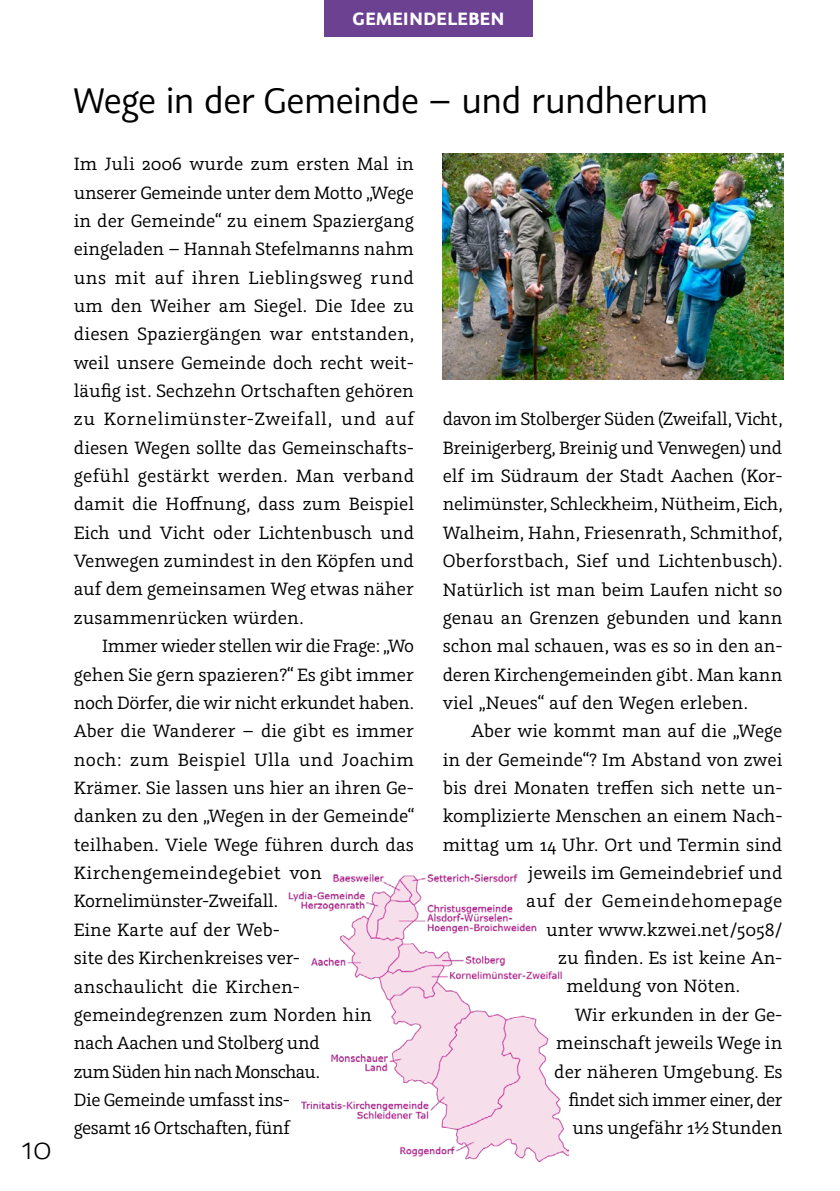
<style>
.page{position:relative;width:840px;height:1191px;background:#fff}
.page>*{position:absolute;margin:0;border:0;box-sizing:border-box;transform-origin:0 0}
.t1{font:40px "Graublau Sans";letter-spacing:-.035em;color:#000}
.t2{font:300 36px "Graublau Sans";color:#000}
.t3{font:20px/28.4px "Graublau Slab";color:#000;text-align:justify}
.t4{font:20px "Graublau Slab";letter-spacing:-.025em;color:#000}
.t5{font:20px "Graublau Slab";letter-spacing:.025em;color:#000}
.t6{font:700 20px "Graublau Sans";color:#fff}
</style>
<div class="page">
<div style="left:324px;top:0;width:208px;height:36px;background:#6c4192"></div>
<img style="left:288px;top:874px;width:280px;height:287px">
<img style="left:442px;top:153px;width:340px;height:227px">
<p class="t6" style="left:352px;top:6px;width:153px">GEMEINDELEBEN</p>
<h2 class="t2" style="left:21px;top:1126px;width:32px">10</h2>
<h1 class="t1" style="left:74px;top:77px;width:636px">Wege in der Gemeinde – und rundherum</h1>
<p class="t3" style="left:74px;top:149px;width:342px">Im Juli 2006 wurde zum ersten Mal in unserer Gemeinde unter dem Motto „Wege in der Gemeinde“ zu einem Spaziergang eingeladen – Hannah Stefelmanns nahm uns mit auf ihren Lieblingsweg rund um den Weiher am Siegel. Die Idee zu diesen Spaziergängen war entstanden, weil unsere Gemeinde doch recht weit&shy;läufig ist. Sechzehn Ortschaften gehören zu Kornelimünster-Zweifall, und auf diesen Wegen sollte das Gemeinschafts&shy;gefühl gestärkt werden. Man verband damit die Hoffnung, dass zum Beispiel Eich und Vicht oder Lichtenbusch und Venwegen zumindest in den Köpfen und auf dem gemeinsamen Weg etwas näher zusammenrücken würden.</p>
<p class="t3" style="left:74px;top:631px;width:342px;text-align:left;text-indent:28px">Immer wieder stellen wir die Frage: „Wo gehen Sie gern spazieren?“ Es gibt immer noch Dörfer, die wir nicht erkundet haben.<br>Aber die Wanderer – die gibt es immer noch: zum Beispiel Ulla und Joachim<br>Krämer. Sie lassen uns hier an ihren Ge&shy;danken zu den „Wegen in der Gemeinde“ teilhaben. Viele Wege führen durch das<br>Kirchengemeindegebiet von<br>Kornelimünster-Zweifall.<br>Eine Karte auf der Web-<br>site des Kirchenkreises ver&shy;anschaulicht die Kirchen&shy;gemeindegrenzen zum Norden hin nach Aachen und Stolberg und<br>zum Süden hin nach Monschau.<br>Die Gemeinde umfasst ins-<br>gesamt 16 Ortschaften, fünf</p>
<p class="t3" style="left:442px;top:404px;width:341px">davon im Stolberger Süden (Zweifall, Vicht, Breinigerberg, Breinig und Venwegen) und elf im Südraum der Stadt Aachen (Kor&shy;nelimünster, Schleckheim, Nütheim, Eich, Walheim, Hahn, Friesenrath, Schmithof, Oberforstbach, Sief und Lichtenbusch).<br>Natürlich ist man beim Laufen nicht so genau an Grenzen gebunden und kann schon mal schauen, was es so in den an&shy;deren Kirchengemeinden gibt. Man kann viel „Neues“ auf den Wegen erleben.</p>
<p class="t3" style="left:471px;top:716px;width:313px">Aber wie kommt man auf die „Wege</p>
<p class="t3" style="left:442px;top:745px;width:341px">in der Gemeinde“? Im Abstand von zwei</p>
<p class="t3" style="left:442px;top:773px;width:341px">bis drei Monaten treffen sich nette un-</p>
<p class="t3" style="left:442px;top:801px;width:341px">komplizierte Menschen an einem Nach-</p>
<p class="t3" style="left:442px;top:830px;width:341px">mittag um 14 Uhr. Ort und Termin sind</p>
<p class="t3" style="left:528px;top:858px;width:255px">jeweils im Gemeindebrief und</p>
<p class="t5" style="left:526px;top:889px;width:257px">auf der Gemeindehomepage</p>
<p class="t3" style="left:546px;top:915px;width:237px">unter www.kzwei.net/5058/</p>
<p class="t3" style="left:558px;top:943px;width:225px">zu finden. Es ist keine An-</p>
<p class="t3" style="left:566px;top:971px;width:175px">meldung von Nöten.</p>
<p class="t3" style="left:574px;top:1000px;width:209px">Wir erkunden in der Ge-</p>
<p class="t3" style="left:556px;top:1028px;width:228px">meinschaft jeweils Wege in</p>
<p class="t3" style="left:554px;top:1056px;width:229px">der näheren Umgebung. Es</p>
<p class="t4" style="left:568px;top:1087px;width:215px">findet sich immer einer, der</p>
<p class="t3" style="left:572px;top:1113px;width:211px">uns ungefähr 1½ Stunden</p>
</div>
